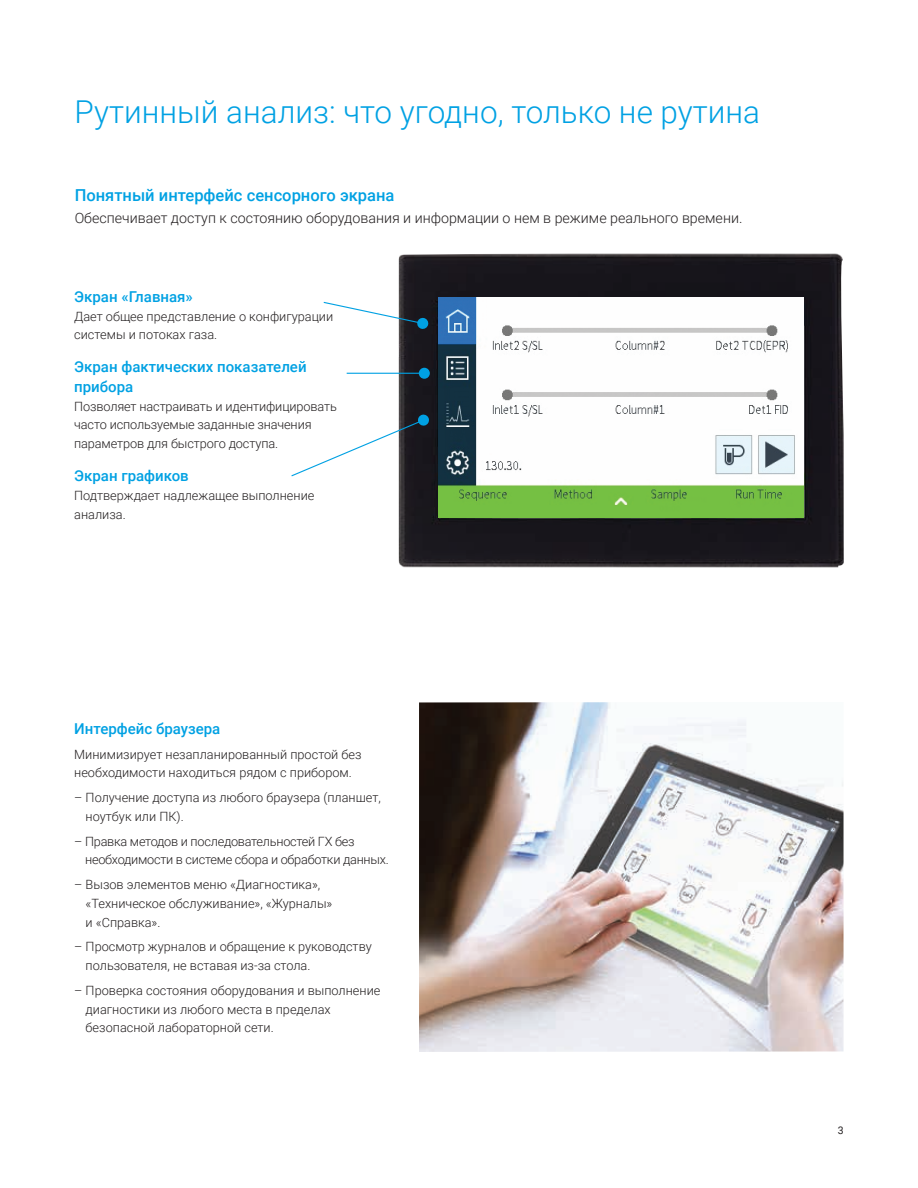
<style>
.page{position:relative;width:918px;height:1188px;background:#fff}
.page>*{position:absolute;margin:0;border:0;box-sizing:border-box;transform-origin:0 0}
.t1{font:300 31.5px "Roboto";color:#00a1e3}
.t2{font:500 16.5px "Roboto";color:#00a1e3}
.t3{font:500 15px/19.5px "Roboto";color:#00a1e3}
.t4{font:300 14.25px "Roboto";color:#231f20}
.t5{font:300 12.75px/18.8px "Roboto";color:#231f20}
.t6{font:300 12.75px/18.8px "Roboto";letter-spacing:-.02em;color:#231f20}
.t7{font:10.5px "Roboto";color:#231f20}
</style>
<div class="page">
<img style="left:419px;top:702px;width:425px;height:350px">
<img style="left:399px;top:253px;width:445px;height:315px">
<img style="left:438px;top:298px;width:366px;height:219px">
<svg style="left:323px;top:301px;width:106px;height:28px"></svg>
<hr style="left:347px;top:373px;width:77px;height:1px;background:#00a1e3">
<div style="left:419px;top:368px;width:11px;height:11px;background:#00a1e3;border-radius:50%"></div>
<svg style="left:291px;top:414px;width:139px;height:63px"></svg>
<h1 class="t1" style="left:75px;top:90px;width:687px">Рутинный анализ: что угодно, только не рутина</h1>
<p class="t2" style="left:75px;top:183px;width:321px">Понятный интерфейс сенсорного экрана</p>
<p class="t4" style="left:75px;top:208px;width:669px">Обеспечивает доступ к состоянию оборудования и информации о нем в режиме реального времени.</p>
<p class="t3" style="left:74px;top:286px;width:120px">Экран «Главная»</p>
<p class="t5" style="left:74px;top:306px;width:261px">Дает общее представление о конфигурации системы и потоках газа.</p>
<p class="t3" style="left:74px;top:357px;width:234px">Экран фактических показателей прибора</p>
<p class="t5" style="left:74px;top:396px;width:264px">Позволяет настраивать и идентифицировать часто используемые заданные значения параметров для быстрого доступа.</p>
<p class="t3" style="left:74px;top:465px;width:116px">Экран графиков</p>
<p class="t5" style="left:74px;top:485px;width:242px">Подтверждает надлежащее выполнение анализа.</p>
<p class="t3" style="left:74px;top:718px;width:148px">Интерфейс браузера</p>
<p class="t5" style="left:74px;top:744px;width:289px">Минимизирует незапланированный простой без необходимости находиться рядом с прибором.</p>
<p class="t5" style="left:86px;top:788px;width:297px;text-indent:-11px">– Получение доступа из любого браузера (планшет, ноутбук или ПК).</p>
<p class="t6" style="left:85px;top:831px;width:305px;text-indent:-11px">– Правка методов и последовательностей ГХ без необходимости в системе сбора и обработки данных.</p>
<p class="t5" style="left:86px;top:875px;width:248px;text-indent:-11px">– Вызов элементов меню «Диагностика», «Техническое обслуживание», «Журналы» и «Справка».</p>
<p class="t5" style="left:86px;top:937px;width:288px;text-indent:-11px">– Просмотр журналов и обращение к руководству пользователя, не вставая из-за стола.</p>
<p class="t5" style="left:86px;top:981px;width:296px;text-indent:-11px">– Проверка состояния оборудования и выполнение диагностики из любого места в пределах безопасной лабораторной сети.</p>
<p class="t7" style="left:838px;top:1123px;width:7px">3</p>
</div>
